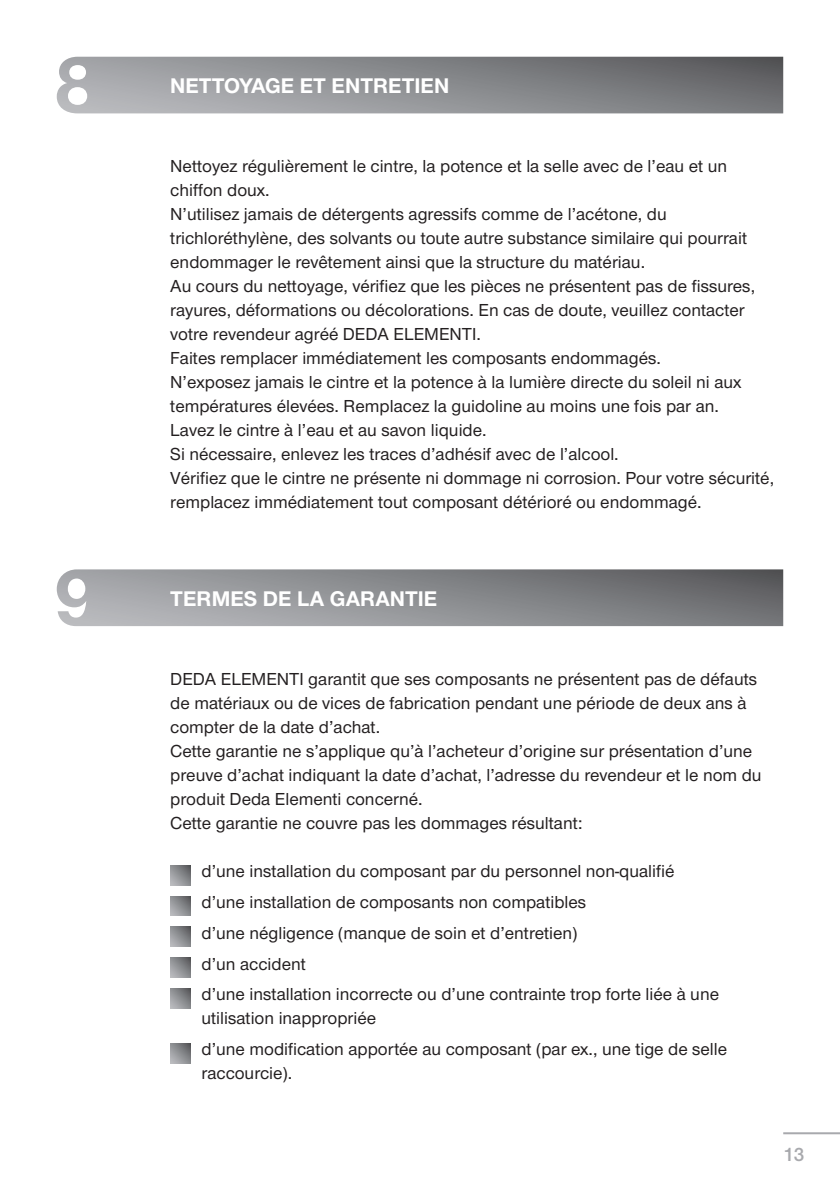
<style>
.page{position:relative;width:840px;height:1191px;background:#fff}
.page>*{position:absolute;margin:0;border:0;box-sizing:border-box;transform-origin:0 0}
.t1{font:700 22px "Nimbus San Nov";color:#fff}
.t2{font:20px "Nimbus San Nov Sem Bol";color:#a8a9ad}
.t3{font:500 18px/24px "Nimbus San Nov";color:#231f20}
</style>
<div class="page">
<hr style="left:782px;top:1132px;width:57px;height:2px;background:#a8a9ad">
<svg style="left:57px;top:57px;width:725px;height:56px;background:#8d8f92"></svg>
<svg style="left:57px;top:569px;width:725px;height:57px;background:#8e8f92"></svg>
<svg style="left:170px;top:865px;width:20px;height:20px"></svg>
<svg style="left:170px;top:896px;width:20px;height:20px"></svg>
<svg style="left:170px;top:927px;width:20px;height:19px"></svg>
<svg style="left:170px;top:957px;width:20px;height:20px"></svg>
<svg style="left:170px;top:988px;width:20px;height:20px"></svg>
<svg style="left:170px;top:1043px;width:20px;height:20px"></svg>
<p class="t1" style="left:170px;top:73px;width:30px">NETTO</p>
<p class="t1" style="left:239px;top:73px;width:106px">YAGE ET ENTRETIEN</p>
<p class="t3" style="left:170px;top:154px;width:605px">Nettoyez régulièrement le cintre, la potence et la selle avec de l’eau et un chiffon doux.<br>N’utilisez jamais de détergents agressifs comme de l’acétone, du trichloréthylène, des solvants ou toute autre substance similaire qui pourrait endommager le revêtement ainsi que la structure du matériau.<br>Au cours du nettoyage, vérifiez que les pièces ne présentent pas de fissures, rayures, déformations ou décolorations. En cas de doute, veuillez contacter votre revendeur agréé DEDA ELEMENTI.<br>Faites remplacer immédiatement les composants endommagés.<br>N’exposez jamais le cintre et la potence à la lumière directe du soleil ni aux températures élevées. Remplacez la guidoline au moins une fois par an.<br>Lavez le cintre à l’eau et au savon liquide.<br>Si nécessaire, enlevez les traces d’adhésif avec de l’alcool.<br>Vérifiez que le cintre ne présente ni dommage ni corrosion. Pour votre sécurité, remplacez immédiatement tout composant détérioré ou endommagé.</p>
<p class="t1" style="left:170px;top:585px;width:232px">TER MES DE LA GARANTIE</p>
<p class="t3" style="left:170px;top:667px;width:592px">DEDA ELEMENTI garantit que ses composants ne présentent pas de défauts de matériaux ou de vices de fabrication pendant une période de deux ans à compter de la date d’achat.<br>Cette garantie ne s’applique qu’à l’acheteur d’origine sur présentation d’une preuve d’achat indiquant la date d’achat, l’adresse du revendeur et le nom du produit Deda Elementi concerné.<br>Cette garantie ne couvre pas les dommages résultant:</p>
<p class="t3" style="left:201px;top:855px;width:519px;line-height:30.8px">d’une installation du composant par du personnel non-qualifié d’une installation de composants non compatibles<br>d’une négligence (manque de soin et d’entretien)<br>d’un accident<br>d’une installation incorrecte ou d’une contrainte trop forte liée à une</p>
<p class="t3" style="left:201px;top:1003px;width:527px;line-height:30.8px">utilisation inappropriée<br>d’une modification apportée au composant (par ex., une tige de selle</p>
<p class="t3" style="left:201px;top:1061px;width:92px">raccourcie).</p>
<p class="t2" style="left:782px;top:1142px;width:23px">13</p>
</div>
